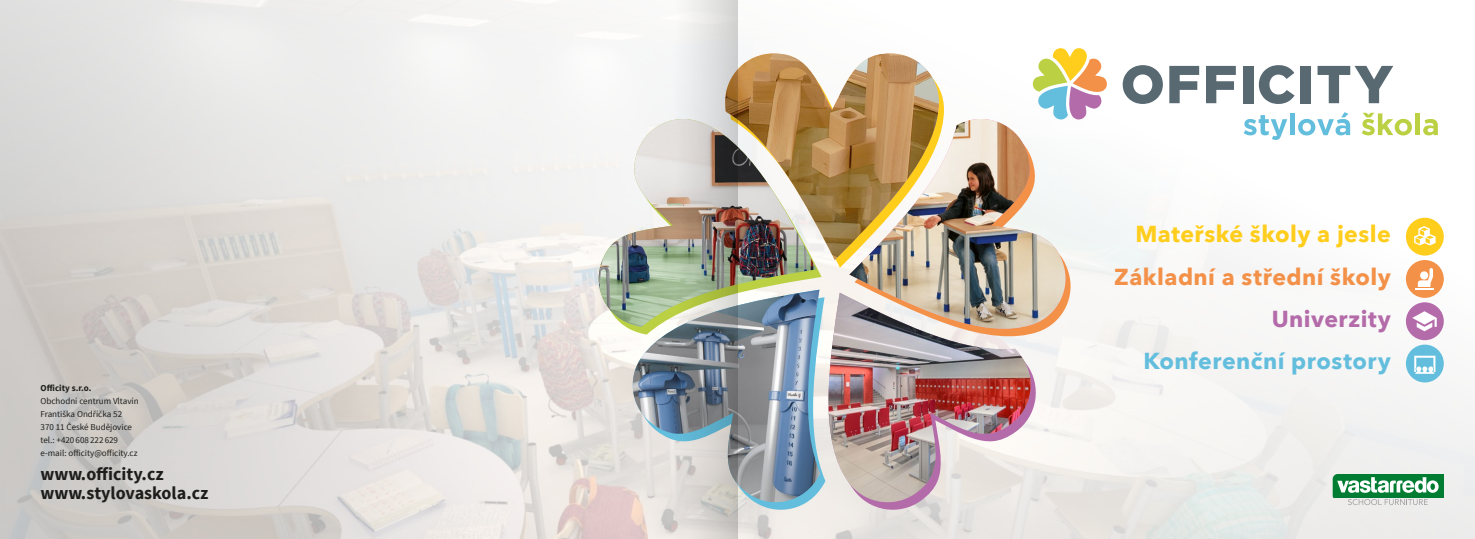
<style>
.page{position:relative;width:1475px;height:539px;background:#fff}
.page>*{position:absolute;margin:0;border:0;box-sizing:border-box;transform-origin:0 0}
.t1{font:700 23px "Avenir Next";letter-spacing:.02em;color:#f39149}
.t2{font:700 23px "Avenir Next";letter-spacing:.02em;color:#ffcd1c}
.t3{font:700 23px "Avenir Next";letter-spacing:.02em;color:#63bedd}
.t4{font:700 23px "Avenir Next";letter-spacing:.02em;color:#b46ba9}
.t5{font:700 18px/19px "Source Sans Pro";color:#1d1d1b}
.t6{font:9px/13px "Source Sans Pro";color:#1d1d1b}
.t7{font:700 9px "Source Sans Pro";color:#1d1d1b}
</style>
<div class="page">
<img style="left:0;top:0;width:1474px;height:539px">
<svg style="left:631px;top:297px;width:194px;height:214px;fill:#ede9e5"></svg>
<svg style="left:832px;top:339px;width:205px;height:172px;fill:#ebe8e5"></svg>
<svg style="left:1031px;top:125px;width:40px;height:214px"></svg>
<img style="left:737px;top:53px;width:201px;height:207px">
<img style="left:849px;top:119px;width:217px;height:211px">
<svg style="left:1332px;top:474px;width:110px;height:31px"></svg>
<img style="left:827px;top:292px;width:204px;height:211px">
<svg style="left:626px;top:327px;width:5px;height:176px"></svg>
<img style="left:631px;top:289px;width:189px;height:214px">
<svg style="left:592px;top:119px;width:5px;height:208px"></svg>
<img style="left:597px;top:119px;width:219px;height:208px">
<svg style="left:1031px;top:48px;width:75px;height:72px"></svg>
<svg style="left:1122px;top:65px;width:40px;height:39px"></svg>
<svg style="left:1169px;top:66px;width:29px;height:37px"></svg>
<svg style="left:1205px;top:66px;width:30px;height:37px"></svg>
<div style="left:1242px;top:66px;width:10px;height:37px;background:#586972"></div>
<svg style="left:1258px;top:65px;width:36px;height:39px"></svg>
<div style="left:1299px;top:66px;width:11px;height:37px;background:#586972"></div>
<svg style="left:1317px;top:66px;width:75px;height:37px"></svg>
<svg style="left:1243px;top:115px;width:43px;height:25px"></svg>
<div style="left:1289px;top:113px;width:5px;height:22px;background:#63bedd"></div>
<svg style="left:1297px;top:112px;width:52px;height:23px"></svg>
<svg style="left:1361px;top:113px;width:50px;height:22px"></svg>
<div style="left:1414px;top:113px;width:5px;height:22px;background:#bbd143"></div>
<svg style="left:1422px;top:119px;width:15px;height:16px"></svg>
<div style="left:1405px;top:302px;width:38px;height:38px;background:#b46ba9;border-radius:50%"></div>
<svg style="left:1412px;top:311px;width:24px;height:20px"></svg>
<div style="left:1405px;top:218px;width:38px;height:37px;background:#ffcd1c;border-radius:50%"></div>
<svg style="left:1414px;top:226px;width:21px;height:19px"></svg>
<div style="left:1405px;top:344px;width:38px;height:38px;background:#63bedd;border-radius:50%"></div>
<svg style="left:1414px;top:355px;width:20px;height:19px"></svg>
<div style="left:1405px;top:260px;width:38px;height:38px;background:#f39149;border-radius:50%"></div>
<svg style="left:1415px;top:268px;width:18px;height:21px"></svg>
<img style="left:675px;top:0;width:62px;height:539px">
<p class="t7" style="left:41px;top:382px;width:53px">Officity s.r.o.</p>
<p class="t6" style="left:41px;top:394px;width:100px">Obchodní centrum Vltavín<br>Františka Ondříčka 52<br>370 11 České Budějovice tel.: +420 608 222 629 e-mail: officity@officity.cz</p>
<h2 class="t5" style="left:41px;top:465px;width:169px">www.officity.cz www.stylovaskola.cz</h2>
<h1 class="t2" style="left:1135px;top:214px;width:257px">Mateřské školy a jesle</h1>
<h1 class="t1" style="left:1114px;top:256px;width:278px">Základní a střední školy</h1>
<h1 class="t4" style="left:1271px;top:299px;width:121px">Univerzity</h1>
<h1 class="t3" style="left:1143px;top:341px;width:249px">Konferenční prostory</h1>
</div>
